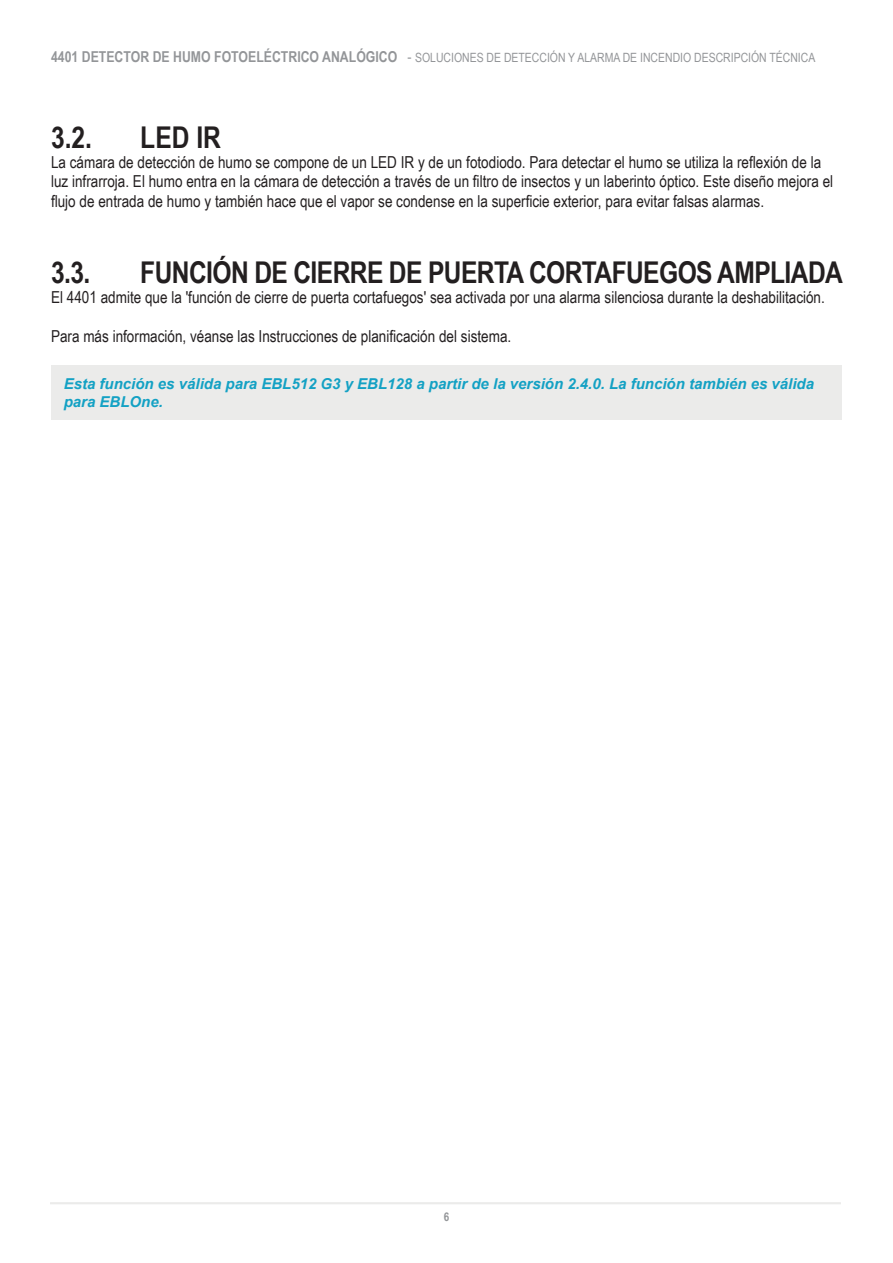
<style>
.page{position:relative;width:893px;height:1263px;background:#fff}
.page>*{position:absolute;margin:0;border:0;box-sizing:border-box;transform-origin:0 0}
.t1{font:700 30px "Arial Narrow";letter-spacing:-.02em;color:#231f20}
.t2{font:16.5px/19.8px "Arial Narrow";color:#231f20}
.NOTE{font:italic 700 15px/18px "Arial";color:#13a1c4}
.t3{font:12.75px "Arial Narrow";color:#939598}
.t4{font:700 12px "Arial Narrow";color:#939598}
.s1{font-weight:700;font-size:15px}
.s2{font-size:15px}
</style>
<div class="page">
<hr style="left:50px;top:1202px;width:791px;height:2px;background:#ebebea">
<div style="left:51px;top:365px;width:790px;height:55px;background:#ebebea"></div>
<p class="t3" style="left:51px;top:48px;width:766px"><span class="s1">4401 DETECTOR DE HUMO FOTOELÉCTRICO ANALÓGICO</span> <span class="s2">-</span> SOLUCIONES DE DETECCIÓN Y ALARMA DE INCENDIO DESCRIPCIÓN TÉCNICA</p>
<p class="t1" style="left:51px;top:115px;width:43px">3.2.</p>
<p class="t1" style="left:140px;top:115px;width:82px">LED IR</p>
<p class="t2" style="left:51px;top:151px;width:784px">La cámara de detección de humo se compone de un LED IR y de un fotodiodo. Para detectar el humo se utiliza la reflexión de la luz infrarroja. El humo entra en la cámara de detección a través de un filtro de insectos y un laberinto óptico. Este diseño mejora el flujo de entrada de humo y también hace que el vapor se condense en la superficie exterior, para evitar falsas alarmas.</p>
<p class="t1" style="left:51px;top:250px;width:41px">3.3.</p>
<p class="t1" style="left:140px;top:250px;width:704px">FUNCIÓN DE CIERRE DE PUERTA CORTAFUEGOS AMPLIADA</p>
<p class="t2" style="left:51px;top:286px;width:775px">El 4401 admite que la 'función de cierre de puerta cortafuegos' sea activada por una alarma silenciosa durante la deshabilitación.</p>
<p class="t2" style="left:51px;top:326px;width:462px">Para más información, véanse las Instrucciones de planificación del sistema.</p>
<p class="NOTE" style="left:64px;top:375px;width:752px">Esta función es válida para EBL512 G3 y EBL128 a partir de la versión 2.4.0. La función también es válida para EBLOne.</p>
<p class="t4" style="left:444px;top:1207px;width:7px">6</p>
</div>
